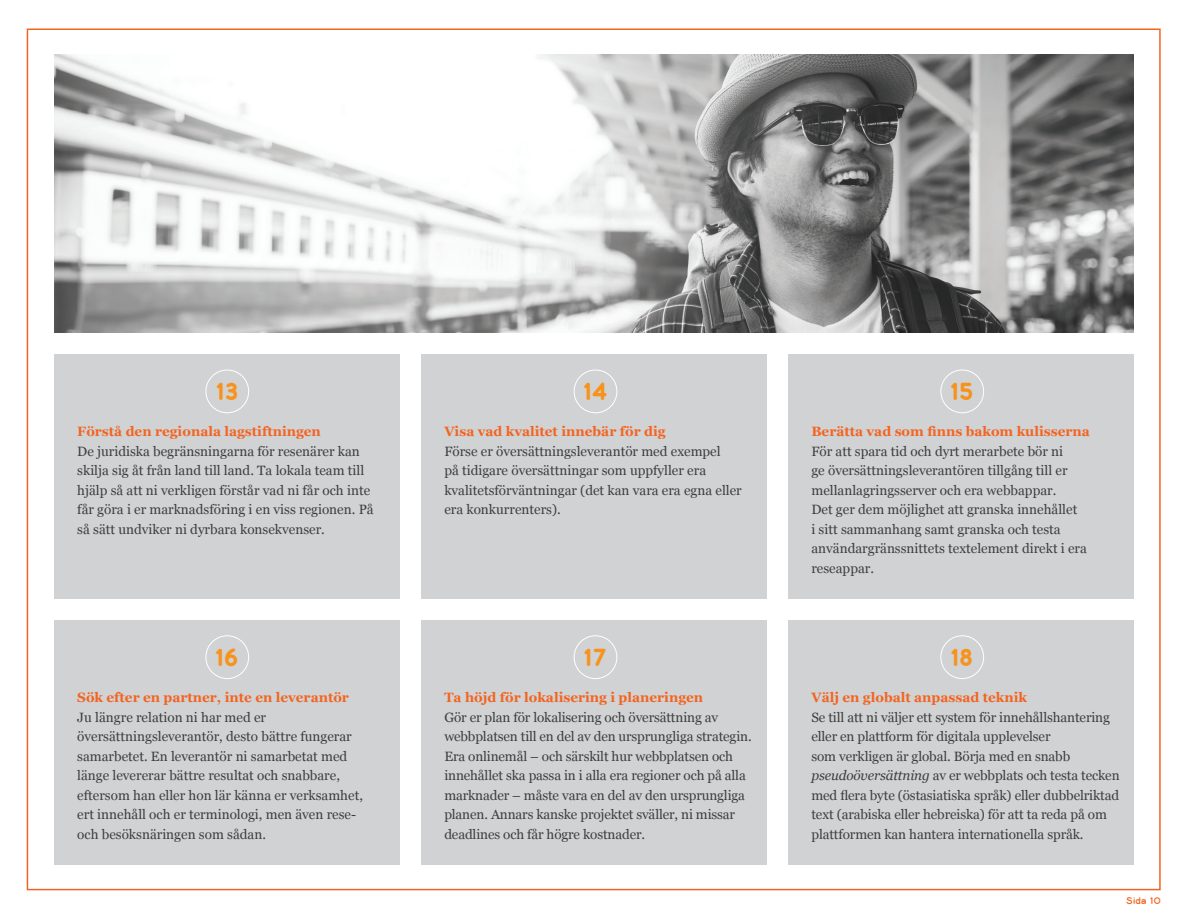
<style>
.page{position:relative;width:1188px;height:918px;background:#fff}
.page>*{position:absolute;margin:0;border:0;box-sizing:border-box;transform-origin:0 0}
.Lion_Body{font:700 23.4px "Lionbridge Sans";color:#f7931d}
.t1{font:13.5px/19.5px "Georgia";color:#3e3e3f}
.t2{font:700 13.5px "Georgia";color:#f36421}
.Lion_Intro{font:9px "Lionbridge Sans";letter-spacing:-.005em;color:#f36421}
.s1{font-style:italic}
</style>
<div class="page">
<div style="left:54px;top:354px;width:346px;height:245px;background:#d1d2d4"></div>
<div style="left:788px;top:354px;width:346px;height:245px;background:#d1d2d4"></div>
<div style="left:421px;top:354px;width:346px;height:245px;background:#d1d2d4"></div>
<div style="left:54px;top:620px;width:346px;height:244px;background:#d1d2d4"></div>
<div style="left:788px;top:620px;width:346px;height:244px;background:#d1d2d4"></div>
<div style="left:421px;top:620px;width:346px;height:244px;background:#d1d2d4"></div>
<div style="left:205px;top:370px;width:44px;height:43px;border:1px solid #fff;border-radius:50%"></div>
<div style="left:940px;top:370px;width:44px;height:43px;border:1px solid #fff;border-radius:50%"></div>
<div style="left:574px;top:370px;width:43px;height:43px;border:1px solid #fff;border-radius:50%"></div>
<div style="left:205px;top:635px;width:44px;height:44px;border:1px solid #fff;border-radius:50%"></div>
<div style="left:940px;top:635px;width:44px;height:44px;border:1px solid #fff;border-radius:50%"></div>
<div style="left:574px;top:635px;width:43px;height:44px;border:1px solid #fff;border-radius:50%"></div>
<img style="left:54px;top:54px;width:1080px;height:279px">
<p class="Lion_Body" style="left:215px;top:375px;width:25px">13</p>
<p class="Lion_Body" style="left:582px;top:375px;width:27px">14</p>
<p class="Lion_Body" style="left:949px;top:375px;width:26px">15</p>
<p class="t2" style="left:77px;top:422px;width:245px">Förstå den regionala lagstiftningen</p>
<p class="t1" style="left:77px;top:441px;width:298px">De juridiska begränsningarna för resenärer kan skilja sig åt från land till land. Ta lokala team till hjälp så att ni verkligen förstår vad ni får och inte får göra i er marknadsföring i en viss regionen. På så sätt undviker ni dyrbara konsekvenser.</p>
<p class="t2" style="left:444px;top:422px;width:223px">Visa vad kvalitet innebär för dig</p>
<p class="t1" style="left:444px;top:441px;width:299px">Förse er översättningsleverantör med exempel<br>på tidigare översättningar som uppfyller era kvalitetsförväntningar (det kan vara era egna eller era konkurrenters).</p>
<p class="t2" style="left:811px;top:422px;width:280px">Berätta vad som finns bakom kulisserna</p>
<p class="t1" style="left:811px;top:441px;width:277px">För att spara tid och dyrt merarbete bör ni<br>ge översättningsleverantören tillgång till er mellanlagringsserver och era webbappar.<br>Det ger dem möjlighet att granska innehållet<br>i sitt sammanhang samt granska och testa användargränssnittets textelement direkt i era reseappar.</p>
<p class="Lion_Body" style="left:214px;top:641px;width:26px">16</p>
<p class="Lion_Body" style="left:583px;top:641px;width:26px">17</p>
<p class="Lion_Body" style="left:950px;top:641px;width:26px">18</p>
<p class="t2" style="left:77px;top:687px;width:273px">Sök efter en partner, inte en leverantör</p>
<p class="t1" style="left:77px;top:707px;width:287px">Ju längre relation ni har med er översättningsleverantör, desto bättre fungerar samarbetet. En leverantör ni samarbetat med länge levererar bättre resultat och snabbare, eftersom han eller hon lär känna er verksamhet, ert innehåll och er terminologi, men även rese&shy;och besöksnäringen som sådan.</p>
<p class="t2" style="left:444px;top:687px;width:260px">Ta höjd för lokalisering i planeringen</p>
<p class="t1" style="left:444px;top:707px;width:309px">Gör er plan för lokalisering och översättning av webbplatsen till en del av den ursprungliga strategin.<br>Era onlinemål – och särskilt hur webbplatsen och innehållet ska passa in i alla era regioner och på alla marknader – måste vara en del av den ursprungliga planen. Annars kanske projektet sväller, ni missar deadlines och får högre kostnader.</p>
<p class="t2" style="left:811px;top:687px;width:217px">Välj en globalt anpassad teknik</p>
<p class="t1" style="left:811px;top:707px;width:310px">Se till att ni väljer ett system för innehållshantering eller en plattform för digitala upplevelser<br>som verkligen är global. Börja med en snabb <span class="s1">pseudoöversättning</span> av er webbplats och testa tecken med flera byte (östasiatiska språk) eller dubbelriktad text (arabiska eller hebreiska) för att ta reda på om plattformen kan hantera internationella språk.</p>
<p class="Lion_Intro" style="left:1126px;top:894px;width:37px">Sida 10</p>
</div>
